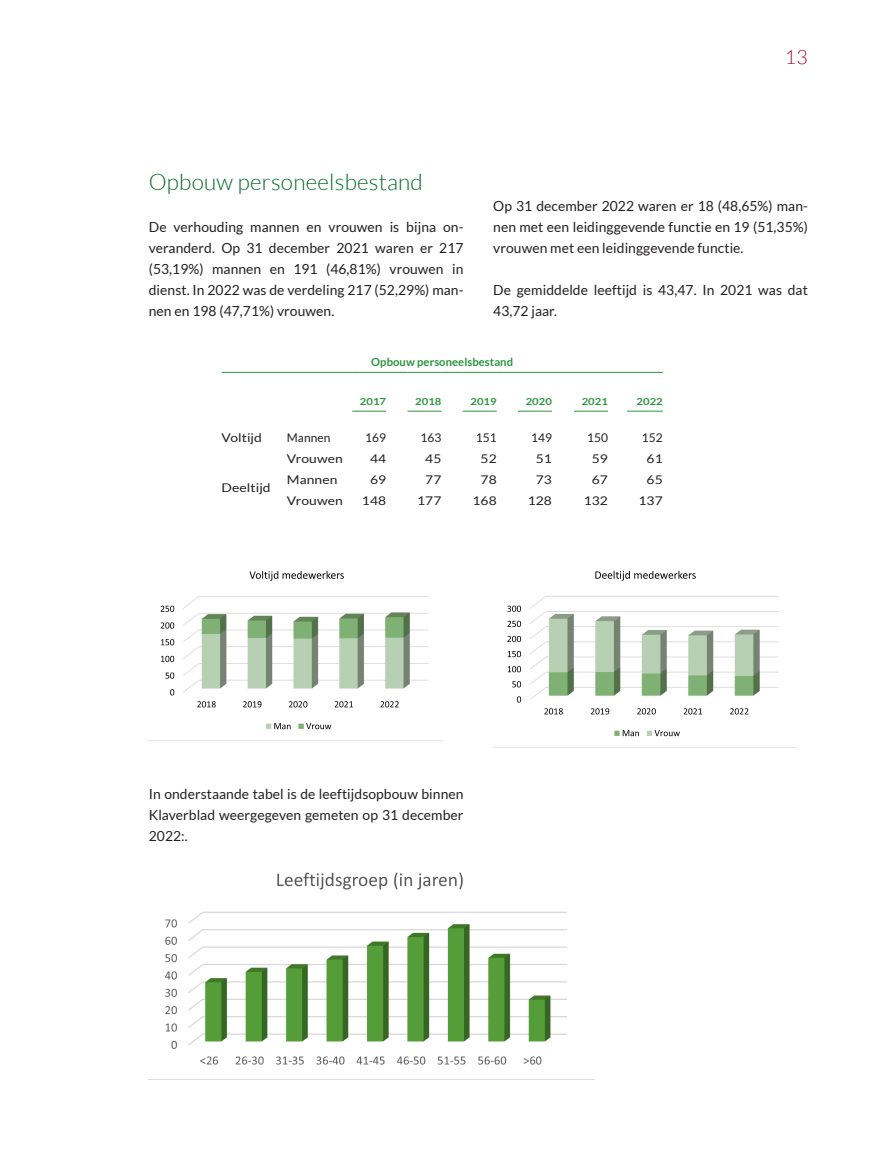
<style>
.page{position:relative;width:893px;height:1170px;background:#fff}
.page>*{position:absolute;margin:0;border:0;box-sizing:border-box;transform-origin:0 0}
.t1{font:300 22.5px "Lato";letter-spacing:.01em;color:#046a29}
.t2{font:300 19.5px "Lato";color:#a30a32}
.t3{font:13.8px/21px "Lato";letter-spacing:.005em;color:#231f20;text-align:justify}
.t4{font:12px "Lato";letter-spacing:.005em;color:#231f20;scale:1.16 1}
.t5{font:12px "Lato";letter-spacing:.005em;color:#231f20}
.t6{font:700 11.25px "Lato";letter-spacing:.005em;color:#2b953e}
.t7{font:700 9.75px "Lato";letter-spacing:.005em;color:#2b953e;scale:1.16 1}
</style>
<div class="page">
<img style="left:160px;top:570px;width:269px;height:160px">
<img style="left:493px;top:570px;width:303px;height:178px">
<img style="left:165px;top:872px;width:402px;height:193px">
<hr style="left:352px;top:411px;width:34px;height:1px;background:#2b953e">
<hr style="left:407px;top:411px;width:34px;height:1px;background:#2b953e">
<hr style="left:463px;top:411px;width:34px;height:1px;background:#2b953e">
<hr style="left:518px;top:411px;width:34px;height:1px;background:#2b953e">
<hr style="left:574px;top:411px;width:34px;height:1px;background:#2b953e">
<hr style="left:627px;top:411px;width:36px;height:1px;background:#2b953e">
<hr style="left:222px;top:372px;width:65px;height:1px;background:#2b953e">
<hr style="left:287px;top:372px;width:65px;height:1px;background:#2b953e">
<hr style="left:352px;top:372px;width:34px;height:1px;background:#2b953e">
<svg style="left:386px;top:372px;width:21px;height:1px"></svg>
<hr style="left:407px;top:372px;width:34px;height:1px;background:#2b953e">
<svg style="left:441px;top:372px;width:22px;height:1px"></svg>
<hr style="left:463px;top:372px;width:34px;height:1px;background:#2b953e">
<svg style="left:497px;top:372px;width:21px;height:1px"></svg>
<hr style="left:518px;top:372px;width:34px;height:1px;background:#2b953e">
<svg style="left:552px;top:372px;width:22px;height:1px"></svg>
<hr style="left:574px;top:372px;width:34px;height:1px;background:#2b953e">
<svg style="left:608px;top:372px;width:19px;height:1px"></svg>
<hr style="left:627px;top:372px;width:36px;height:1px;background:#2b953e">
<h2 class="t2" style="left:785px;top:46px;width:25px">13</h2>
<h1 class="t1" style="left:149px;top:169px;width:276px">Opbouw personeelsbestand</h1>
<p class="t3" style="left:149px;top:216px;width:316px">De verhouding mannen en vrouwen is bijna on&shy;veranderd. Op 31 december 2021 waren er 217 (53,19%) mannen en 191 (46,81%) vrouwen in dienst. In 2022 was de verdeling 217 (52,29%) man&shy;nen en 198 (47,71%) vrouwen.</p>
<p class="t3" style="left:493px;top:195px;width:316px">Op 31 december 2022 waren er 18 (48,65%) man&shy;nen met een leidinggevende functie en 19 (51,35%) vrouwen met een leidinggevende functie.</p>
<p class="t3" style="left:493px;top:279px;width:316px">De gemiddelde leeftijd is 43,47. In 2021 was dat<br>43,72 jaar.</p>
<p class="t6" style="left:371px;top:355px;width:143px">Opbouw personeelsbestand</p>
<p class="t7" style="left:360px;top:395px;width:24px">2017</p>
<p class="t7" style="left:415px;top:395px;width:24px">2018</p>
<p class="t7" style="left:470px;top:395px;width:24px">2019</p>
<p class="t7" style="left:526px;top:395px;width:24px">2020</p>
<p class="t7" style="left:582px;top:395px;width:24px">2021</p>
<p class="t7" style="left:636px;top:395px;width:24px">2022</p>
<p class="t4" style="left:222px;top:431px;width:36px">Voltijd</p>
<p class="t5" style="left:287px;top:430px;width:45px">Mannen</p>
<p class="t5" style="left:365px;top:430px;width:22px">169</p>
<p class="t5" style="left:420px;top:430px;width:22px">163</p>
<p class="t5" style="left:476px;top:430px;width:22px">151</p>
<p class="t5" style="left:531px;top:430px;width:22px">149</p>
<p class="t5" style="left:587px;top:430px;width:22px">150</p>
<p class="t5" style="left:642px;top:430px;width:22px">152</p>
<p class="t4" style="left:287px;top:451px;width:50px">Vrouwen</p>
<p class="t4" style="left:370px;top:451px;width:15px">44</p>
<p class="t4" style="left:425px;top:451px;width:15px">45</p>
<p class="t4" style="left:481px;top:451px;width:15px">52</p>
<p class="t4" style="left:536px;top:451px;width:15px">51</p>
<p class="t4" style="left:592px;top:451px;width:15px">59</p>
<p class="t4" style="left:647px;top:451px;width:15px">61</p>
<p class="t4" style="left:222px;top:480px;width:44px">Deeltijd</p>
<p class="t4" style="left:287px;top:472px;width:45px">Mannen</p>
<p class="t4" style="left:370px;top:472px;width:15px">69</p>
<p class="t4" style="left:425px;top:472px;width:15px">77</p>
<p class="t4" style="left:481px;top:472px;width:15px">78</p>
<p class="t4" style="left:536px;top:472px;width:15px">73</p>
<p class="t4" style="left:592px;top:472px;width:15px">67</p>
<p class="t4" style="left:647px;top:472px;width:15px">65</p>
<p class="t4" style="left:287px;top:493px;width:50px">Vrouwen</p>
<p class="t4" style="left:362px;top:493px;width:22px">148</p>
<p class="t4" style="left:417px;top:493px;width:22px">177</p>
<p class="t4" style="left:472px;top:493px;width:22px">168</p>
<p class="t4" style="left:528px;top:493px;width:22px">128</p>
<p class="t4" style="left:584px;top:493px;width:22px">132</p>
<p class="t4" style="left:638px;top:493px;width:22px">137</p>
<p class="t3" style="left:149px;top:783px;width:316px">In onderstaande tabel is de leeftijdsopbouw binnen Klaverblad weergegeven gemeten op 31 december 2022:.</p>
</div>
